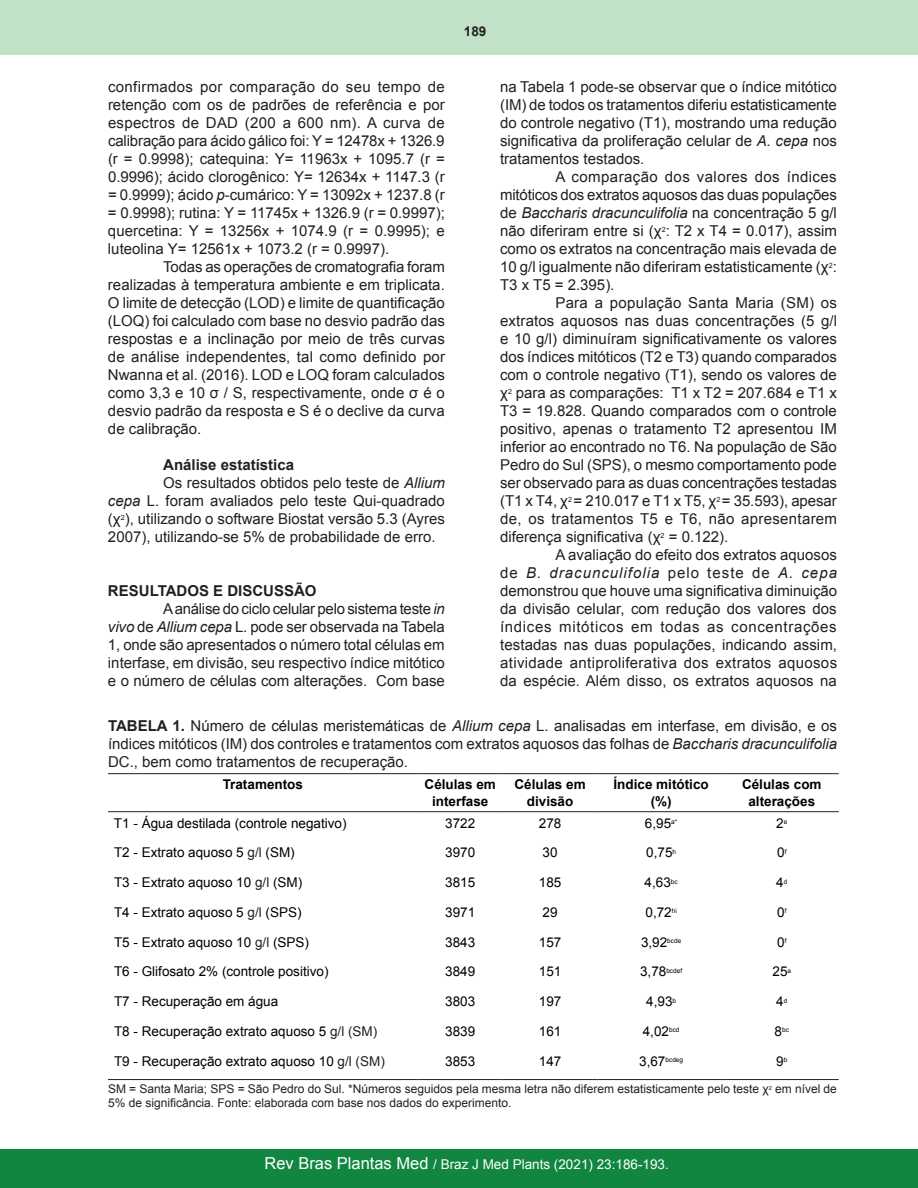
<style>
.page{position:relative;width:918px;height:1188px;background:#fff}
.page>*{position:absolute;margin:0;border:0;box-sizing:border-box;transform-origin:0 0}
.a-texto{font:15px/18px "Arial";color:#231f20;text-align:justify}
.a-texto-2{font:700 15px "Arial";color:#231f20}
.t1{font:13.5px "Arial";color:#000001}
.t2{font:700 13.5px/16.2px "Arial";color:#000001;text-align:center}
.t3{font:13.5px "Arial";color:#fff}
.t4{font:700 13.5px "Arial";color:#231f20}
.a-texto-3{font:12px/14.4px "Arial";color:#231f20}
.t5{font:6.45px "Arial";color:#000001}
.s1{font-style:italic}
.s2{font-weight:700}
.s3{color:#231f20}
.s4{font-size:13.5px}
.s5{font-size:16.5px}
.s6{font-style:inherit}
</style>
<div class="page">
<div style="left:0;top:0;width:918px;height:55px;background:#c1e2c7"></div>
<div style="left:0;top:1149px;width:918px;height:39px;background:#118641"></div>
<hr style="left:108px;top:773px;width:310px;height:1px;background:#231f20">
<hr style="left:418px;top:773px;width:85px;height:1px;background:#231f20">
<hr style="left:503px;top:773px;width:94px;height:1px;background:#231f20">
<hr style="left:597px;top:773px;width:128px;height:1px;background:#231f20">
<hr style="left:725px;top:773px;width:114px;height:1px;background:#231f20">
<hr style="left:108px;top:811px;width:310px;height:1px;background:#231f20">
<hr style="left:418px;top:811px;width:85px;height:1px;background:#231f20">
<hr style="left:503px;top:811px;width:94px;height:1px;background:#231f20">
<hr style="left:597px;top:811px;width:128px;height:1px;background:#231f20">
<hr style="left:725px;top:811px;width:114px;height:1px;background:#231f20">
<hr style="left:108px;top:1079px;width:310px;height:1px;background:#231f20">
<hr style="left:418px;top:1079px;width:85px;height:1px;background:#231f20">
<hr style="left:503px;top:1079px;width:94px;height:1px;background:#231f20">
<hr style="left:597px;top:1079px;width:128px;height:1px;background:#231f20">
<hr style="left:725px;top:1079px;width:114px;height:1px;background:#231f20">
<p class="t4" style="left:464px;top:22px;width:24px">189</p>
<p class="a-texto" style="left:500px;top:78px;width:338px">na Tabela 1 pode-se observar que o índice mitótico (IM) de todos os tratamentos diferiu estatisticamente do controle negativo (T1), mostrando uma redução significativa da proliferação celular de <span class="s1">A. cepa</span> nos tratamentos testados.</p>
<p class="a-texto" style="left:500px;top:168px;width:338px;text-indent:55px">A comparação dos valores dos índices mitóticos dos extratos aquosos das duas populações de <span class="s1">Baccharis dracunculifolia</span> na concentração 5 g/l não diferiram entre si (χ<sup>2</sup>: T2 x T4 = 0.017), assim como os extratos na concentração mais elevada de 10 g/l igualmente não diferiram estatisticamente (χ<sup>2</sup>:<br>T3 x T5 = 2.395).</p>
<p class="a-texto" style="left:500px;top:294px;width:339px;text-indent:55px">Para a população Santa Maria (SM) os extratos aquosos nas duas concentrações (5 g/l e 10 g/l) diminuíram significativamente os valores dos índices mitóticos (T2 e T3) quando comparados com o controle negativo (T1), sendo os valores de χ<sup>2</sup> para as comparações: T1 x T2 = 207.684 e T1 x T3 = 19.828. Quando comparados com o controle positivo, apenas o tratamento T2 apresentou IM inferior ao encontrado no T6. Na população de São Pedro do Sul (SPS), o mesmo comportamento pode ser observado para as duas concentrações testadas (T1 x T4, χ<sup>2</sup> = 210.017 e T1 x T5, χ<sup>2</sup> = 35.593), apesar de, os tratamentos T5 e T6, não apresentarem diferença significativa (χ<sup>2</sup> = 0.122).</p>
<p class="a-texto" style="left:500px;top:546px;width:339px;text-indent:55px">A avaliação do efeito dos extratos aquosos de <span class="s1">B. dracunculifolia</span> pelo teste de <span class="s1">A. cepa </span>demonstrou que houve uma significativa diminuição da divisão celular, com redução dos valores dos índices mitóticos em todas as concentrações testadas nas duas populações, indicando assim, atividade antiproliferativa dos extratos aquosos da espécie. Além disso, os extratos aquosos na</p>
<p class="a-texto" style="left:108px;top:717px;width:730px"><span class="s2">TABELA 1.</span> Número de células meristemáticas de <span class="s1">Allium cepa</span> L. analisadas em interfase, em divisão, e os índices mitóticos (IM) dos controles e tratamentos com extratos aquosos das folhas de <span class="s1">Baccharis dracunculifolia </span>DC., bem como tratamentos de recuperação.</p>
<p class="t2" style="left:223px;top:777px;width:82px">Tratamentos</p>
<p class="t2" style="left:425px;top:777px;width:73px">Células em interfase</p>
<p class="t2" style="left:514px;top:777px;width:73px">Células em divisão</p>
<p class="t2" style="left:614px;top:777px;width:97px">Índice mitótico</p>
<p class="a-texto" style="left:108px;top:78px;width:338px">confirmados por comparação do seu tempo de retenção com os de padrões de referência e por espectros de DAD (200 a 600 nm). A curva de calibração para ácido gálico foi: Y = 12478x + 1326.9 (r = 0.9998); catequina: Y= 11963x + 1095.7 (r = 0.9996); ácido clorogênico: Y= 12634x + 1147.3 (r = 0.9999); ácido <span class="s1">p</span>-cumárico: Y = 13092x + 1237.8 (r = 0.9998); rutina: Y = 11745x + 1326.9 (r = 0.9997); quercetina: Y = 13256x + 1074.9 (r = 0.9995); e luteolina Y= 12561x + 1073.2 (r = 0.9997).</p>
<p class="a-texto" style="left:108px;top:258px;width:339px;text-indent:55px">Todas as operações de cromatografia foram realizadas à temperatura ambiente e em triplicata.<br>O limite de detecção (LOD) e limite de quantificação (LOQ) foi calculado com base no desvio padrão das respostas e a inclinação por meio de três curvas de análise independentes, tal como definido por Nwanna et al. (2016). LOD e LOQ foram calculados como 3,3 e 10 σ / S, respectivamente, onde σ é o desvio padrão da resposta e S é o declive da curva de calibração.</p>
<p class="a-texto-2" style="left:163px;top:455px;width:132px">Análise estatística</p>
<p class="a-texto" style="left:108px;top:474px;width:338px;text-indent:55px">Os resultados obtidos pelo teste de <span class="s1">Allium cepa</span> L. foram avaliados pelo teste Qui-quadrado (χ<sup>2</sup>), utilizando o software Biostat versão 5.3 (Ayres 2007), utilizando-se 5% de probabilidade de erro.</p>
<p class="a-texto-2" style="left:108px;top:581px;width:210px">RESULTADOS E DISCUSSÃO</p>
<p class="a-texto" style="left:108px;top:600px;width:338px;text-indent:55px">A análise do ciclo celular pelo sistema teste <span class="s1">in vivo</span> de <span class="s1">Allium cepa</span> L. pode ser observada na Tabela 1, onde são apresentados o número total células em interfase, em divisão, seu respectivo índice mitótico e o número de células com alterações. Com base</p>
<p class="t2" style="left:742px;top:777px;width:81px">Células com alterações</p>
<p class="t2" style="left:651px;top:793px;width:22px">(%)</p>
<p class="t1" style="left:114px;top:814px;width:234px">T1 - Água destilada (controle negativo)</p>
<p class="t1" style="left:445px;top:814px;width:32px">3722</p>
<p class="t1" style="left:539px;top:814px;width:24px">278</p>
<p class="t1" style="left:645px;top:814px;width:34px">6,95<sup>a*</sup></p>
<p class="t1" style="left:776px;top:814px;width:13px">2<sup>e</sup></p>
<p class="t1" style="left:114px;top:844px;width:182px">T2 - Extrato aquoso 5 <span class="s3">g/l</span> (SM)</p>
<p class="t1" style="left:445px;top:844px;width:32px">3970</p>
<p class="t1" style="left:543px;top:844px;width:17px">30</p>
<p class="t1" style="left:646px;top:844px;width:31px">0,75<sup>h</sup></p>
<p class="t1" style="left:777px;top:844px;width:11px">0<sup>f</sup></p>
<p class="t1" style="left:114px;top:873px;width:190px">T3 - Extrato aquoso 10 <span class="s3">g/l</span> (SM)</p>
<p class="t1" style="left:445px;top:873px;width:32px">3815</p>
<p class="t1" style="left:539px;top:873px;width:24px">185</p>
<p class="t1" style="left:645px;top:873px;width:35px">4,63<sup>bc</sup></p>
<p class="t1" style="left:776px;top:873px;width:13px">4<sup>d</sup></p>
<p class="t1" style="left:114px;top:903px;width:189px">T4 - Extrato aquoso 5 <span class="s3">g/l</span> (SPS)</p>
<p class="t1" style="left:445px;top:903px;width:32px">3971</p>
<p class="t1" style="left:543px;top:903px;width:17px">29</p>
<p class="t1" style="left:646px;top:903px;width:33px">0,72<sup>hi</sup></p>
<p class="t1" style="left:777px;top:903px;width:11px">0<sup>f</sup></p>
<p class="t1" style="left:114px;top:933px;width:197px">T5 - Extrato aquoso 10 <span class="s3">g/l</span> (SPS)</p>
<p class="t1" style="left:445px;top:933px;width:32px">3843</p>
<p class="t1" style="left:539px;top:933px;width:24px">157</p>
<p class="t1" style="left:641px;top:933px;width:42px">3,92<sup>bcde</sup></p>
<p class="t1" style="left:777px;top:933px;width:11px">0<sup>f</sup></p>
<p class="t1" style="left:114px;top:963px;width:216px">T6 - Glifosato 2% (controle positivo)</p>
<p class="t1" style="left:445px;top:963px;width:32px">3849</p>
<p class="t1" style="left:539px;top:963px;width:24px">151</p>
<p class="t5" style="left:640px;top:966px;width:44px"><span class="s4">3,78</span>bcdef</p>
<p class="t1" style="left:773px;top:963px;width:20px">25<sup>a</sup></p>
<p class="t1" style="left:114px;top:993px;width:166px">T7 - Recuperação em água</p>
<p class="t1" style="left:445px;top:993px;width:32px">3803</p>
<p class="t1" style="left:539px;top:993px;width:24px">197</p>
<p class="t1" style="left:646px;top:993px;width:31px">4,93<sup>b</sup></p>
<p class="t1" style="left:776px;top:993px;width:13px">4<sup>d</sup></p>
<p class="t1" style="left:114px;top:1022px;width:265px">T8 - Recuperação extrato aquoso 5 <span class="s3">g/l (SM)</span></p>
<p class="t1" style="left:445px;top:1022px;width:32px">3839</p>
<p class="t1" style="left:539px;top:1022px;width:24px">161</p>
<p class="t1" style="left:643px;top:1022px;width:38px">4,02<sup>bcd</sup></p>
<p class="t5" style="left:775px;top:1026px;width:16px"><span class="s4">8</span>bc</p>
<p class="t1" style="left:114px;top:1052px;width:272px">T9 - Recuperação extrato aquoso 10 <span class="s3">g/l (SM)</span></p>
<p class="t1" style="left:445px;top:1052px;width:32px">3853</p>
<p class="t1" style="left:539px;top:1052px;width:24px">147</p>
<p class="t5" style="left:639px;top:1056px;width:45px"><span class="s4">3,67</span>bcdeg</p>
<p class="t1" style="left:776px;top:1052px;width:13px">9<sup>b</sup></p>
<p class="a-texto-3" style="left:108px;top:1081px;width:731px">SM = Santa Maria; SPS = São Pedro do Sul. *Números seguidos pela mesma letra não diferem estatisticamente pelo teste χ<sup>2</sup> em nível de<br>5% de significância. Fonte: elaborada com base nos dados do experimento.</p>
<p class="t3" style="left:264px;top:1155px;width:406px"><span class="s5">Rev Bras Plantas Med</span> / Braz J Med Plants (20<span class="s6">21</span>) 2<span class="s6">3</span>:<span class="s6">186-193</span>.</p>
</div>
